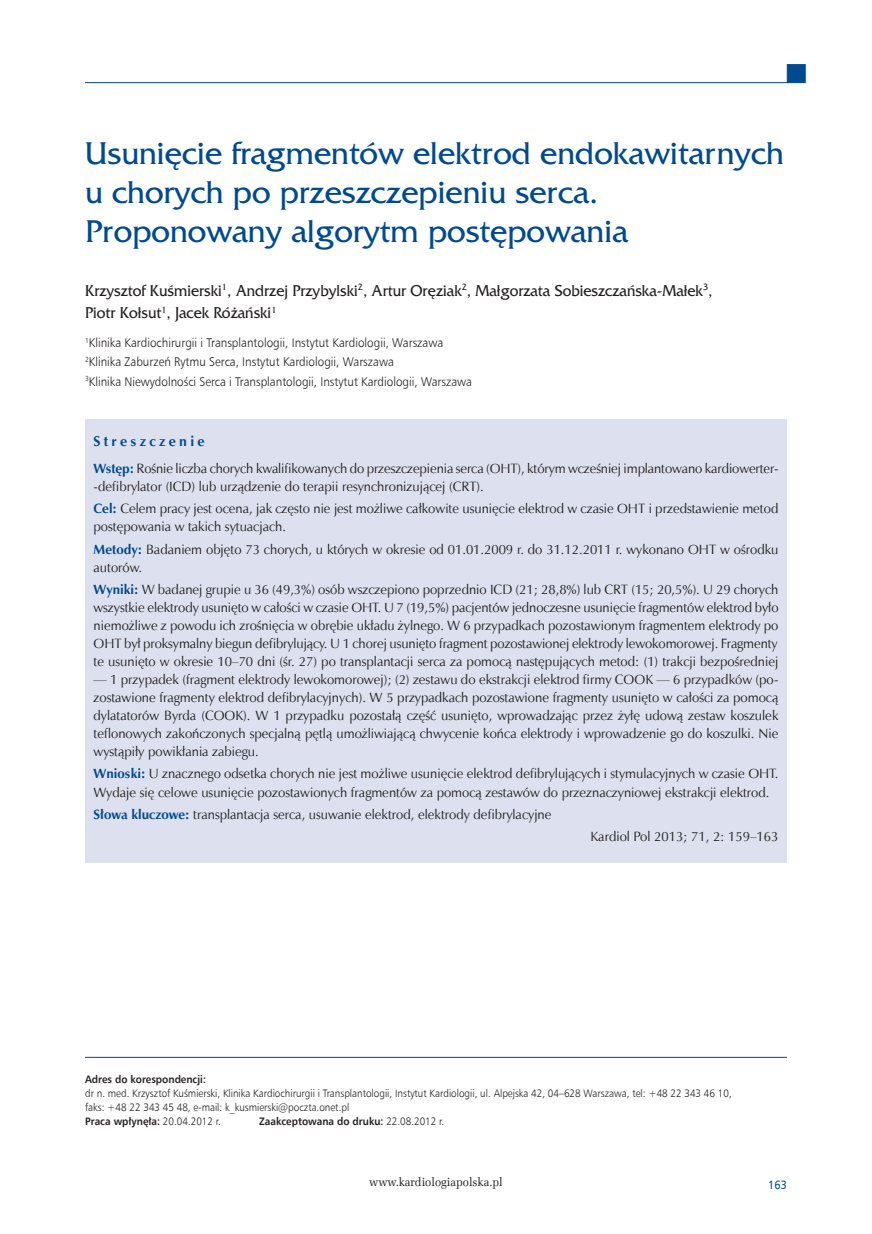
<style>
.page{position:relative;width:872px;height:1234px;background:#fff}
.page>*{position:absolute;margin:0;border:0;box-sizing:border-box;transform-origin:0 0}
._01_Tytul_pierwszy{font:33px/39px "France";color:#014990}
._03_Autor{font:16.5px/22.5px "France";color:#231f20;scale:.94 1}
._13_Streszczenie_sro{font:700 14.25px "Zapf Humnst EU";letter-spacing:.23em;color:#014990}
._12_Streszczenie_pol{font:13.5px/18px "Zapf Humnst EU";color:#231f20}
._11_Streszczenie_slo{font:13.5px "Zapf Humnst EU";color:#231f20}
._14_Streszczenie_Kar{font:13.5px "Zapf Humnst EU";color:#231f20}
._04_Praca{font:12.6px "Humnst 777 Lt EU";color:#231f20;scale:.93 1}
.t1{font:12px "Zapf Ellipt EU";color:#231f20;scale:.95 1}
.t2{font:12px "Humnst 777 EU";color:#014990;scale:.9 1}
._05_Adres_do_korespo{font:10.8px/14.2px "Humnst 777 Lt EU";color:#231f20;scale:.92 1}
._05_Adres_do_korespo-2{font:700 10.8px "Humnst 777 EU";color:#231f20;scale:.92 1}
.s1{font-weight:700;color:#014990}
.s2{font-family:"Humnst 777 EU";font-weight:700}
.s3{font-family:"Humnst 777 Lt EU";font-weight:400}
</style>
<div class="page">
<hr style="left:85px;top:82px;width:702px;height:1px;background:#014990">
<div style="left:787px;top:64px;width:18px;height:19px;background:#014990;border:1px solid #014990"></div>
<div style="left:85px;top:419px;width:702px;height:443px;background:#dde1ef"></div>
<hr style="left:85px;top:1056px;width:702px;height:1px;background:#014990">
<p class="_01_Tytul_pierwszy" style="left:85px;top:134px;width:700px">Usunięcie fragmentów elektrod endokawitarnych u chorych po przeszczepieniu serca.<br>Proponowany algorytm postępowania</p>
<p class="_03_Autor" style="left:85px;top:279px;width:669px">Krzysztof Kuśmierski<sup>1</sup>, Andrzej Przybylski<sup>2</sup>, Artur Oręziak<sup>2</sup>, Małgorzata Sobieszczańska-Małek<sup>3</sup>,<br>Piotr Kołsut<sup>1</sup>, Jacek Różański<sup>1</sup></p>
<p class="_04_Praca" style="left:85px;top:335px;width:387px"><sup>1</sup>Klinika Kardiochirurgii i Transplantologii, Instytut Kardiologii, Warszawa</p>
<p class="_04_Praca" style="left:85px;top:354px;width:333px"><sup>2</sup>Klinika Zaburzeń Rytmu Serca, Instytut Kardiologii, Warszawa</p>
<p class="_04_Praca" style="left:85px;top:373px;width:417px"><sup>3</sup>Klinika Niewydolności Serca i Transplantologii, Instytut Kardiologii, Warszawa</p>
<p class="_13_Streszczenie_sro" style="left:94px;top:432px;width:112px">Streszczenie</p>
<p class="_12_Streszczenie_pol" style="left:94px;top:459px;width:686px"><span class="s1">Wstęp:</span> Rośnie liczba chorych kwalifikowanych do przeszczepienia serca (OHT), którym wcześniej implantowano kardiowerter--defibrylator (ICD) lub urządzenie do terapii resynchronizującej (CRT).</p>
<p class="_12_Streszczenie_pol" style="left:94px;top:499px;width:686px"><span class="s1">Cel:</span> Celem pracy jest ocena, jak często nie jest możliwe całkowite usunięcie elektrod w czasie OHT i przedstawienie metod postępowania w takich sytuacjach.</p>
<p class="_12_Streszczenie_pol" style="left:94px;top:540px;width:686px"><span class="s1">Metody:</span> Badaniem objęto 73 chorych, u których w okresie od 01.01.2009 r. do 31.12.2011 r. wykonano OHT w ośrodku autorów.</p>
<p class="_12_Streszczenie_pol" style="left:94px;top:580px;width:686px;text-align:justify"><span class="s1">Wyniki:</span> W badanej grupie u 36 (49,3%) osób wszczepiono poprzednio ICD (21; 28,8%) lub CRT (15; 20,5%). U 29 chorych wszystkie elektrody usunięto w całości w czasie OHT. U 7 (19,5%) pacjentów jednoczesne usunięcie fragmentów elektrod było niemożliwe z powodu ich zrośnięcia w obrębie układu żylnego. W 6 przypadkach pozostawionym fragmentem elektrody po OHT był proksymalny biegun defibrylujący. U 1 chorej usunięto fragment pozostawionej elektrody lewokomorowej. Fragmenty te usunięto w okresie 10–70 dni (śr. 27) po transplantacji serca za pomocą następujących metod: (1) trakcji bezpośredniej</p>
<p class="_12_Streszczenie_pol" style="left:94px;top:670px;width:686px;text-align:justify">— 1 przypadek (fragment elektrody lewokomorowej); (2) zestawu do ekstrakcji elektrod firmy COOK — 6 przypadków (po&shy;zostawione fragmenty elektrod defibrylacyjnych). W 5 przypadkach pozostawione fragmenty usunięto w całości za pomocą dylatatorów Byrda (COOK). W 1 przypadku pozostałą część usunięto, wprowadzając przez żyłę udową zestaw koszulek teflonowych zakończonych specjalną pętlą umożliwiającą chwycenie końca elektrody i wprowadzenie go do koszulki. Nie wystąpiły powikłania zabiegu.</p>
<p class="_12_Streszczenie_pol" style="left:94px;top:764px;width:686px"><span class="s1">Wnioski:</span> U znacznego odsetka chorych nie jest możliwe usunięcie elektrod defibrylujących i stymulacyjnych w czasie OHT.<br>Wydaje się celowe usunięcie pozostawionych fragmentów za pomocą zestawów do przeznaczyniowej ekstrakcji elektrod.</p>
<p class="_11_Streszczenie_slo" style="left:94px;top:805px;width:459px"><span class="s1">Słowa kluczowe:</span> transplantacja serca, usuwanie elektrod, elektrody defibrylacyjne</p>
<p class="_14_Streszczenie_Kar" style="left:590px;top:827px;width:189px">Kardiol Pol 2013; 71, 2: 159–163</p>
<p class="_05_Adres_do_korespo" style="left:85px;top:1071px;width:704px"><span class="s2">Adres do korespondencji:<br></span>dr n. med. Krzysztof Kuśmierski, Klinika Kardiochirurgii i Transplantologii, Instytut Kardiologii, ul. Alpejska 42, 04–628 Warszawa, tel: +48 22 343 46 10, faks: +48 22 343 45 48, e-mail: k_kusmierski@poczta.onet.pl<br><span class="s2">Praca wpłynęła:</span> 20.04.2012 r.</p>
<p class="_05_Adres_do_korespo-2" style="left:259px;top:1114px;width:203px">Zaakceptowana do druku: <span class="s3">22.08.2012 r.</span></p>
<p class="t1" style="left:369px;top:1173px;width:142px">www.kardiologiapolska.pl</p>
<p class="t2" style="left:768px;top:1176px;width:22px">163</p>
</div>
